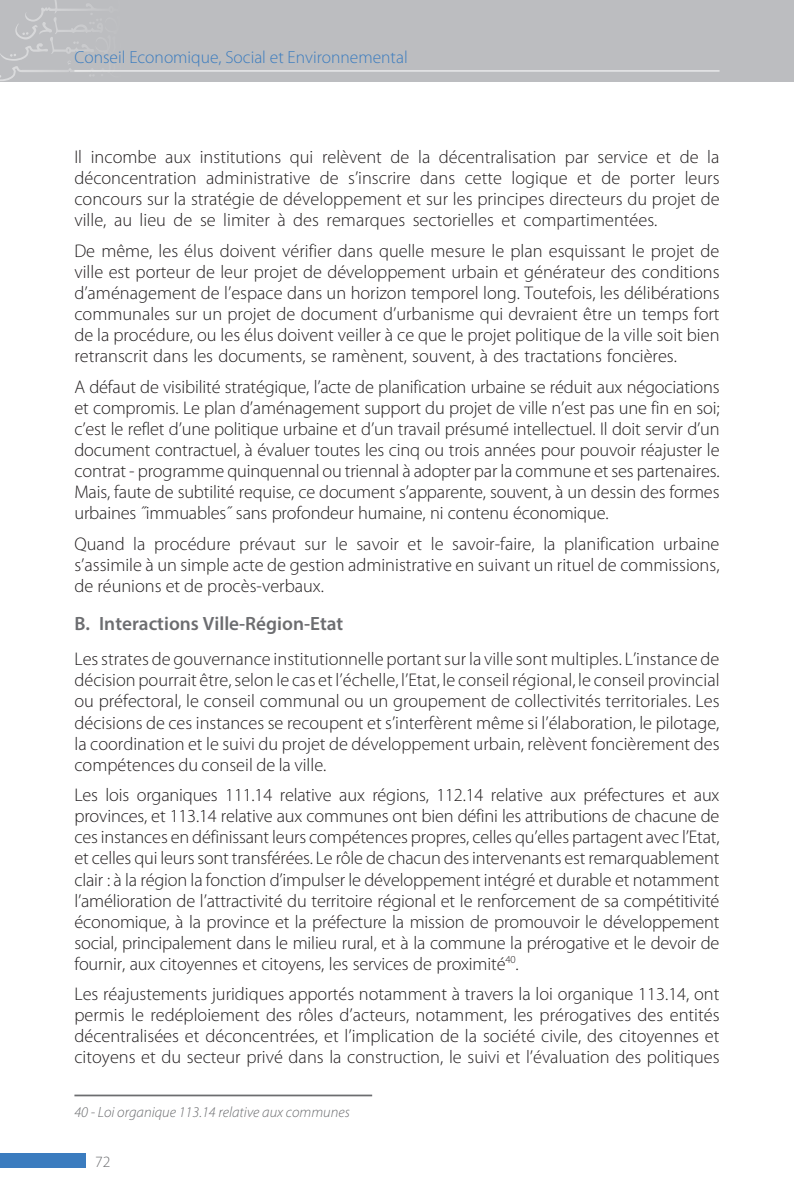
<style>
.page{position:relative;width:794px;height:1191px;background:#fff}
.page>*{position:absolute;margin:0;border:0;box-sizing:border-box;transform-origin:0 0}
.t1{font:600 19.25px "Myriad Pro";color:#6c6d70}
.t2{font:300 18.38px/21px "Myriad Pro";color:#231f20;text-align:justify}
.t3{font:300 17.5px "Myriad Pro";color:#3b7cbf}
.t4{font:300 15.75px "Myriad Pro";color:#6c6d70}
.t5{font:italic 300 14.88px "Myriad Pro";color:#6c6d70}
</style>
<div class="page">
<div style="left:0;top:0;width:794px;height:82px;background:#bcbdc0"></div>
<svg style="left:0;top:0;width:126px;height:81px"></svg>
<hr style="left:74px;top:70px;width:645px;height:1px;background:#fff">
<div style="left:0;top:1153px;width:86px;height:15px;background:#3b7cbf"></div>
<hr style="left:74px;top:1094px;width:298px;height:2px;background:#6c6d70">
<p class="t3" style="left:74px;top:48px;width:335px">Conseil Economique, Social et Environnemental</p>
<p class="t2" style="left:74px;top:146px;width:646px">Il incombe aux institutions qui relèvent de la décentralisation par service et de la déconcentration administrative de s’inscrire dans cette logique et de porter leurs concours sur la stratégie de développement et sur les principes directeurs du projet de ville, au lieu de se limiter à des remarques sectorielles et compartimentées.</p>
<p class="t2" style="left:74px;top:240px;width:646px">De même, les élus doivent vérifier dans quelle mesure le plan esquissant le projet de ville est porteur de leur projet de développement urbain et générateur des conditions d’aménagement de l’espace dans un horizon temporel long. Toutefois, les délibérations communales sur un projet de document d’urbanisme qui devraient être un temps fort de la procédure, ou les élus doivent veiller à ce que le projet politique de la ville soit bien retranscrit dans les documents, se ramènent, souvent, à des tractations foncières.</p>
<p class="t2" style="left:74px;top:376px;width:646px">A défaut de visibilité stratégique, l’acte de planification urbaine se réduit aux négociations et compromis. Le plan d’aménagement support du projet de ville n’est pas une fin en soi; c’est le reflet d’une politique urbaine et d’un travail présumé intellectuel. Il doit servir d’un document contractuel, à évaluer toutes les cinq ou trois années pour pouvoir réajuster le contrat - programme quinquennal ou triennal à adopter par la commune et ses partenaires.<br>Mais, faute de subtilité requise, ce document s’apparente, souvent, à un dessin des formes urbaines ˝immuables˝ sans profondeur humaine, ni contenu économique.</p>
<p class="t2" style="left:74px;top:533px;width:646px">Quand la procédure prévaut sur le savoir et le savoir-faire, la planification urbaine s’assimile à un simple acte de gestion administrative en suivant un rituel de commissions, de réunions et de procès-verbaux.</p>
<p class="t1" style="left:74px;top:611px;width:270px">B. Interactions Ville-Région-Etat</p>
<p class="t2" style="left:74px;top:649px;width:646px">Les strates de gouvernance institutionnelle portant sur la ville sont multiples. L’instance de décision pourrait être, selon le cas et l’échelle, l’Etat, le conseil régional, le conseil provincial ou préfectoral, le conseil communal ou un groupement de collectivités territoriales. Les décisions de ces instances se recoupent et s’interfèrent même si l’élaboration, le pilotage, la coordination et le suivi du projet de développement urbain, relèvent foncièrement des compétences du conseil de la ville.</p>
<p class="t2" style="left:74px;top:785px;width:646px">Les lois organiques 111.14 relative aux régions, 112.14 relative aux préfectures et aux provinces, et 113.14 relative aux communes ont bien défini les attributions de chacune de ces instances en définissant leurs compétences propres, celles qu’elles partagent avec l’Etat, et celles qui leurs sont transférées. Le rôle de chacun des intervenants est remarquablement clair : à la région la fonction d’impulser le développement intégré et durable et notamment l’amélioration de l’attractivité du territoire régional et le renforcement de sa compétitivité économique, à la province et la préfecture la mission de promouvoir le développement social, principalement dans le milieu rural, et à la commune la prérogative et le devoir de fournir, aux citoyennes et citoyens, les services de proximité<sup>40</sup>.</p>
<p class="t2" style="left:74px;top:984px;width:646px">Les réajustements juridiques apportés notamment à travers la loi organique 113.14, ont permis le redéploiement des rôles d’acteurs, notamment, les prérogatives des entités décentralisées et déconcentrées, et l’implication de la société civile, des citoyennes et citoyens et du secteur privé dans la construction, le suivi et l’évaluation des politiques</p>
<p class="t5" style="left:74px;top:1102px;width:277px">40 - Loi organique 113.14 relative aux communes</p>
<p class="t4" style="left:95px;top:1153px;width:17px">72</p>
</div>
